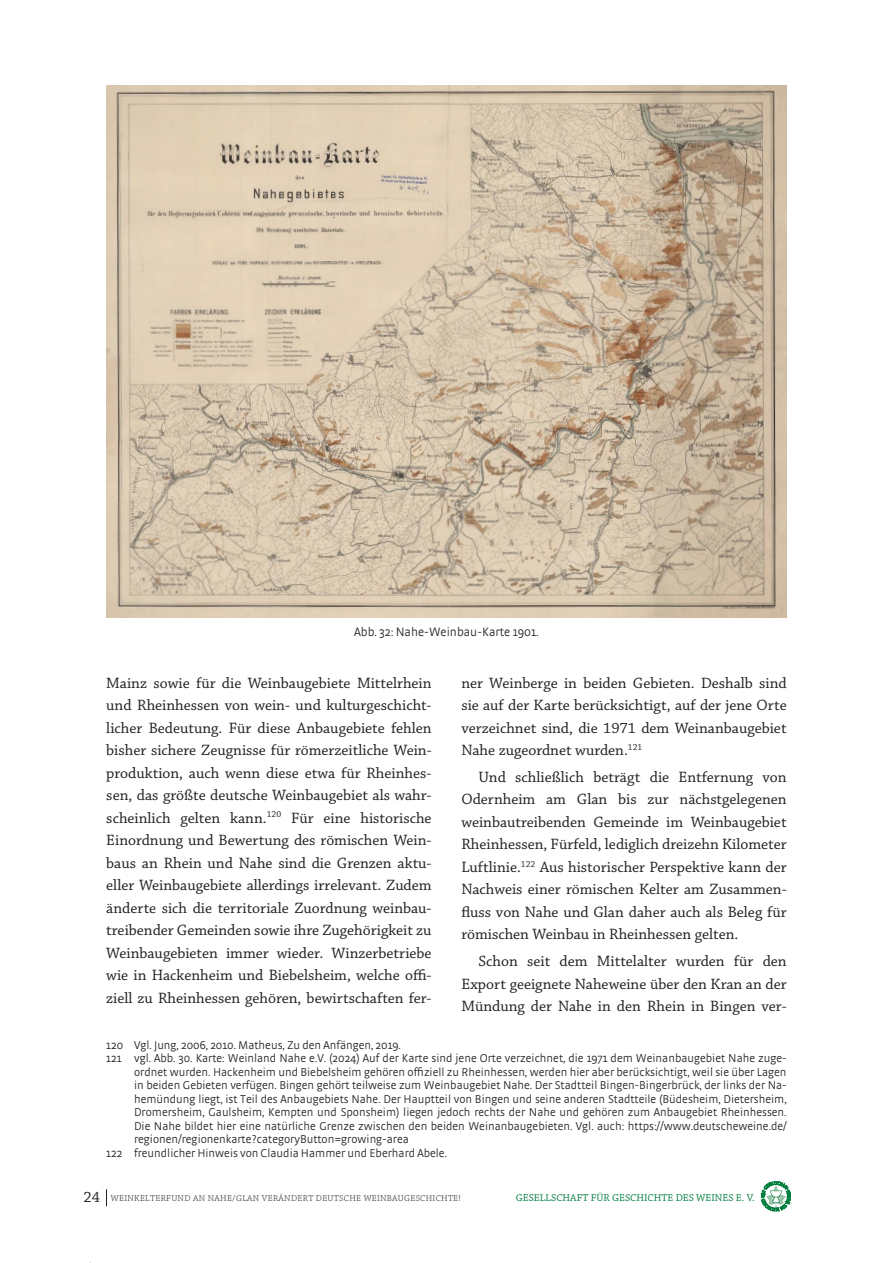
<style>
.page{position:relative;width:893px;height:1263px;background:#fff}
.page>*{position:absolute;margin:0;border:0;box-sizing:border-box;transform-origin:0 0}
.t1{font:15.75px/22.5px "Chaparral Pro";color:#231f20;text-align:justify}
.t2{font:300 12.75px "Strada OT";color:#231f20}
.t3{font:300 12px "Strada OT";color:#231f20}
.t4{font:10.5px "Chaparral Pro";letter-spacing:.005em;color:#007e3d}
.t5{font:300 9px "Chaparral Pro";letter-spacing:.035em;color:#231f20}
.s1{font-weight:400;font-size:15.75px}
</style>
<div class="page">
<svg style="left:761px;top:1181px;width:30px;height:30px"></svg>
<svg style="left:106px;top:1189px;width:1px;height:17px"></svg>
<img style="left:106px;top:85px;width:681px;height:532px">
<p class="t2" style="left:354px;top:624px;width:186px">Abb. 32: Nahe-Weinbau-Karte 1901.</p>
<p class="t1" style="left:106px;top:672px;width:327px">Mainz sowie für die Weinbaugebiete Mittelrhein und Rheinhessen von wein- und kulturgeschicht&shy;licher Bedeutung. Für diese Anbaugebiete fehlen bisher sichere Zeugnisse für römerzeitliche Wein&shy;produktion, auch wenn diese etwa für Rheinhes&shy;sen, das größte deutsche Weinbaugebiet als wahr&shy;scheinlich gelten kann.<sup>120</sup> Für eine historische Einordnung und Bewertung des römischen Wein&shy;baus an Rhein und Nahe sind die Grenzen aktu&shy;eller Weinbaugebiete allerdings irrelevant. Zudem änderte sich die territoriale Zuordnung weinbau&shy;treibender Gemeinden sowie ihre Zugehörigkeit zu Weinbaugebieten immer wieder. Winzerbetriebe wie in Hackenheim und Biebelsheim, welche offi&shy;ziell zu Rheinhessen gehören, bewirtschaften fer-</p>
<p class="t3" style="left:106px;top:1038px;width:296px">120 Vgl. Jung, 2006, 2010. Matheus, Zu den Anfängen, 2019.</p>
<p class="t3" style="left:106px;top:1051px;width:682px">121 vgl. Abb. 30. Karte: Weinland Nahe e.V. (2024) Auf der Karte sind jene Orte verzeichnet, die 1971 dem Weinanbaugebiet Nahe zuge-</p>
<p class="t3" style="left:134px;top:1065px;width:654px">ordnet wurden. Hackenheim und Biebelsheim gehören offiziell zu Rheinhessen, werden hier aber berücksichtigt, weil sie über Lagen</p>
<p class="t3" style="left:134px;top:1078px;width:654px">in beiden Gebieten verfügen. Bingen gehört teilweise zum Weinbaugebiet Nahe. Der Stadtteil Bingen-Bingerbrück, der links der Na-</p>
<p class="t3" style="left:134px;top:1092px;width:654px">hemündung liegt, ist Teil des Anbaugebiets Nahe. Der Hauptteil von Bingen und seine anderen Stadtteile (Büdesheim, Dietersheim,</p>
<p class="t3" style="left:134px;top:1105px;width:654px">Dromersheim, Gaulsheim, Kempten und Sponsheim) liegen jedoch rechts der Nahe und gehören zum Anbaugebiet Rheinhessen.</p>
<p class="t3" style="left:134px;top:1119px;width:654px">Die Nahe bildet hier eine natürliche Grenze zwischen den beiden Weinanbaugebieten. Vgl. auch: https://www.deutscheweine.de/</p>
<p class="t3" style="left:134px;top:1132px;width:276px">regionen/regionenkarte?categoryButton=growing-area</p>
<p class="t3" style="left:106px;top:1146px;width:342px">122 freundlicher Hinweis von Claudia Hammer und Eberhard Abele.</p>
<p class="t1" style="left:461px;top:672px;width:327px">ner Weinberge in beiden Gebieten. Deshalb sind sie auf der Karte berücksichtigt, auf der jene Orte verzeichnet sind, die 1971 dem Weinanbaugebiet Nahe zugeordnet wurden.<sup>121</sup></p>
<p class="t1" style="left:461px;top:766px;width:327px;text-indent:17px">Und schließlich beträgt die Entfernung von Odernheim am Glan bis zur nächstgelegenen weinbautreibenden Gemeinde im Weinbaugebiet Rheinhessen, Fürfeld, lediglich dreizehn Kilometer Luftlinie.<sup>122</sup> Aus historischer Perspektive kann der Nachweis einer römischen Kelter am Zusammen&shy;fluss von Nahe und Glan daher auch als Beleg für römischen Weinbau in Rheinhessen gelten.</p>
<p class="t1" style="left:461px;top:950px;width:327px;text-indent:17px">Schon seit dem Mittelalter wurden für den Export geeignete Naheweine über den Kran an der Mündung der Nahe in den Rhein in Bingen ver-</p>
<p class="t5" style="left:83px;top:1193px;width:379px"><span class="s1">24</span> WEINKELTERFUND AN NAHE/GLAN VERÄNDERT DEUTSCHE WEINBAUGESCHICHTE!</p>
<p class="t4" style="left:516px;top:1192px;width:240px">GESELLSCHAFT FÜR GESCHICHTE DES WEINES E. V.</p>
</div>
